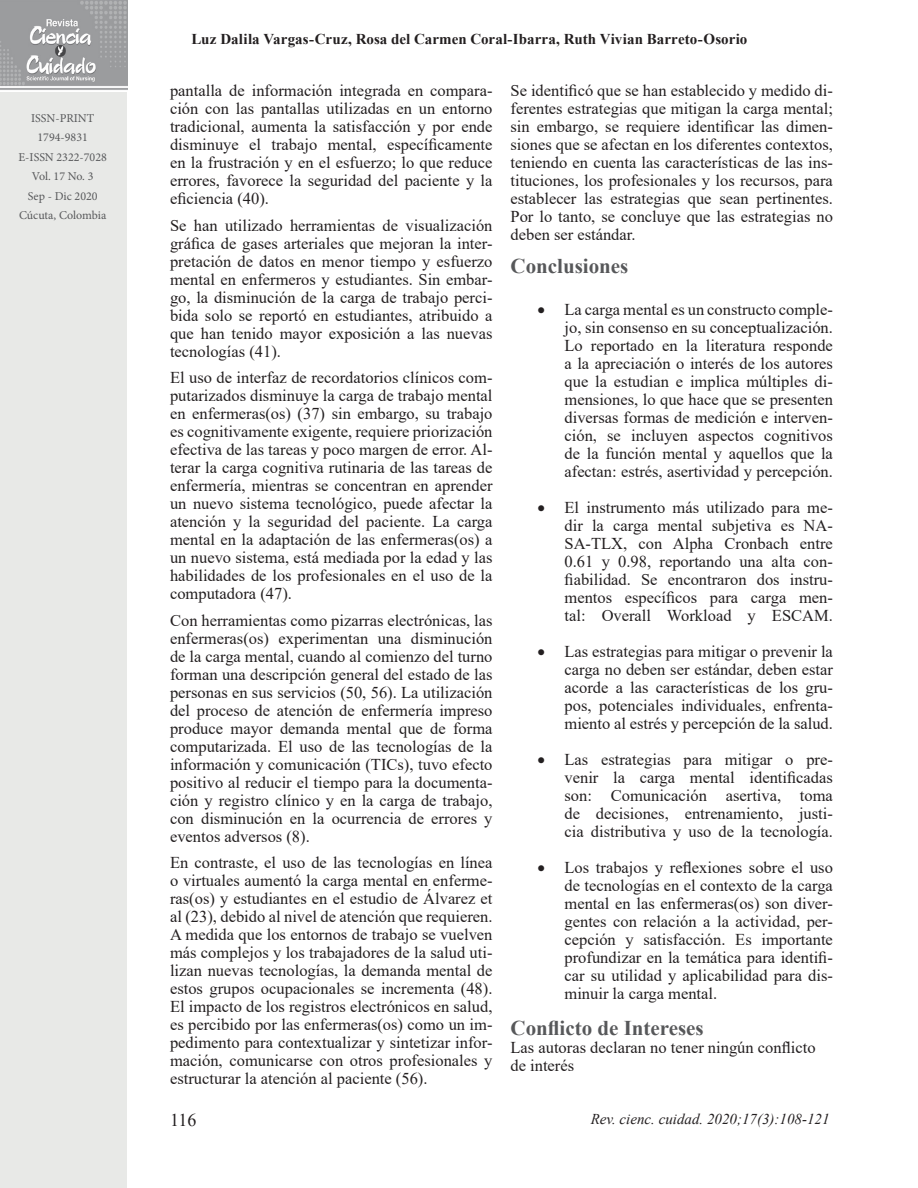
<style>
.page{position:relative;width:918px;height:1188px;background:#fff}
.page>*{position:absolute;margin:0;border:0;box-sizing:border-box;transform-origin:0 0}
.Titulos_internos{font:700 21px "Times New Roman";color:#57585a}
.t1{font:18px "Times New Roman";color:#231f20}
.Párrafos{font:16.5px/18px "Times New Roman";color:#231f20;text-align:justify}
.Para_citar_este_arti{font:700 15px "Times New Roman";letter-spacing:.005em;color:#231f20}
.Pie_-_Abreviatura_de{font:italic 15px "Times New Roman";color:#231f20}
.t2{font:12px "Minion Pro";color:#57585a}
</style>
<div class="page">
<div style="left:0;top:91px;width:126px;height:1097px;background:#e8e9e7"></div>
<img style="left:0;top:0;width:128px;height:90px">
<p class="t2" style="left:31px;top:110px;width:65px">ISSN-PRINT</p>
<p class="t2" style="left:38px;top:129px;width:52px">1794-9831</p>
<p class="t2" style="left:19px;top:149px;width:90px">E-ISSN 2322-7028</p>
<p class="t2" style="left:32px;top:168px;width:63px">Vol. 17 No. 3</p>
<p class="t2" style="left:28px;top:188px;width:71px">Sep - Dic 2020</p>
<p class="t2" style="left:19px;top:207px;width:89px">Cúcuta, Colombia</p>
<p class="Para_citar_este_arti" style="left:191px;top:28px;width:558px">Luz Dalila Vargas-Cruz, Rosa del Carmen Coral-Ibarra, Ruth Vivian Barreto-Osorio</p>
<p class="Párrafos" style="left:170px;top:81px;width:324px">pantalla de información integrada en compara&shy;ción con las pantallas utilizadas en un entorno tradicional, aumenta la satisfacción y por ende disminuye el trabajo mental, específicamente en la frustración y en el esfuerzo; lo que reduce errores, favorece la seguridad del paciente y la eficiencia (40).</p>
<p class="Párrafos" style="left:170px;top:216px;width:324px">Se han utilizado herramientas de visualización gráfica de gases arteriales que mejoran la inter&shy;pretación de datos en menor tiempo y esfuerzo mental en enfermeros y estudiantes. Sin embar&shy;go, la disminución de la carga de trabajo perci&shy;bida solo se reportó en estudiantes, atribuido a que han tenido mayor exposición a las nuevas tecnologías (41).</p>
<p class="Párrafos" style="left:170px;top:368px;width:324px">El uso de interfaz de recordatorios clínicos com&shy;putarizados disminuye la carga de trabajo mental en enfermeras(os) (37) sin embargo, su trabajo es cognitivamente exigente, requiere priorización efectiva de las tareas y poco margen de error. Al&shy;terar la carga cognitiva rutinaria de las tareas de enfermería, mientras se concentran en aprender un nuevo sistema tecnológico, puede afectar la atención y la seguridad del paciente. La carga mental en la adaptación de las enfermeras(os) a un nuevo sistema, está mediada por la edad y las habilidades de los profesionales en el uso de la computadora (47).</p>
<p class="Párrafos" style="left:170px;top:611px;width:324px">Con herramientas como pizarras electrónicas, las enfermeras(os) experimentan una disminución de la carga mental, cuando al comienzo del turno forman una descripción general del estado de las personas en sus servicios (50, 56). La utilización del proceso de atención de enfermería impreso produce mayor demanda mental que de forma computarizada. El uso de las tecnologías de la información y comunicación (TICs), tuvo efecto positivo al reducir el tiempo para la documenta&shy;ción y registro clínico y en la carga de trabajo, con disminución en la ocurrencia de errores y eventos adversos (8).</p>
<p class="Párrafos" style="left:170px;top:853px;width:324px">En contraste, el uso de las tecnologías en línea o virtuales aumentó la carga mental en enferme&shy;ras(os) y estudiantes en el estudio de Álvarez et al (23), debido al nivel de atención que requieren.<br>A medida que los entornos de trabajo se vuelven más complejos y los trabajadores de la salud uti&shy;lizan nuevas tecnologías, la demanda mental de estos grupos ocupacionales se incrementa (48).<br>El impacto de los registros electrónicos en salud, es percibido por las enfermeras(os) como un im&shy;pedimento para contextualizar y sintetizar infor&shy;mación, comunicarse con otros profesionales y estructurar la atención al paciente (56).</p>
<p class="t1" style="left:170px;top:1108px;width:28px">116</p>
<p class="Párrafos" style="left:511px;top:81px;width:324px">Se identificó que se han establecido y medido di&shy;ferentes estrategias que mitigan la carga mental; sin embargo, se requiere identificar las dimen&shy;siones que se afectan en los diferentes contextos, teniendo en cuenta las características de las ins&shy;tituciones, los profesionales y los recursos, para establecer las estrategias que sean pertinentes.<br>Por lo tanto, se concluye que las estrategias no deben ser estándar.</p>
<p class="Titulos_internos" style="left:511px;top:251px;width:119px">Conclusiones</p>
<p class="Párrafos" style="left:565px;top:300px;width:270px;text-indent:-27px">• La carga mental es un constructo comple&shy;jo, sin consenso en su conceptualización.<br>Lo reportado en la literatura responde a la apreciación o interés de los autores que la estudian e implica múltiples di&shy;mensiones, lo que hace que se presenten diversas formas de medición e interven&shy;ción, se incluyen aspectos cognitivos de la función mental y aquellos que la afectan: estrés, asertividad y percepción.</p>
<p class="Párrafos" style="left:565px;top:498px;width:270px;text-indent:-27px">• El instrumento más utilizado para me&shy;dir la carga mental subjetiva es NA-SA-TLX, con Alpha Cronbach entre 0.61 y 0.98, reportando una alta con&shy;fiabilidad. Se encontraron dos instru&shy;mentos específicos para carga men&shy;tal: Overall Workload y ESCAM.</p>
<p class="Párrafos" style="left:565px;top:642px;width:270px;text-indent:-27px">• Las estrategias para mitigar o prevenir la carga no deben ser estándar, deben estar acorde a las características de los gru&shy;pos, potenciales individuales, enfrenta&shy;miento al estrés y percepción de la salud.</p>
<p class="Párrafos" style="left:565px;top:750px;width:270px;text-indent:-27px">• Las estrategias para mitigar o pre&shy;venir la carga mental identificadas son: Comunicación asertiva, toma de decisiones, entrenamiento, justi&shy;cia distributiva y uso de la tecnología.</p>
<p class="Párrafos" style="left:565px;top:858px;width:270px;text-indent:-27px">• Los trabajos y reflexiones sobre el uso de tecnologías en el contexto de la carga mental en las enfermeras(os) son diver&shy;gentes con relación a la actividad, per&shy;cepción y satisfacción. Es importante profundizar en la temática para identifi&shy;car su utilidad y aplicabilidad para dis&shy;minuir la carga mental.</p>
<p class="Titulos_internos" style="left:511px;top:1013px;width:195px">Conflicto de Intereses</p>
<p class="Párrafos" style="left:511px;top:1038px;width:307px">Las autoras declaran no tener ningún conflicto de interés</p>
<p class="Pie_-_Abreviatura_de" style="left:591px;top:1109px;width:240px">Rev. cienc. cuidad. 2020;17(3):108-121</p>
</div>
